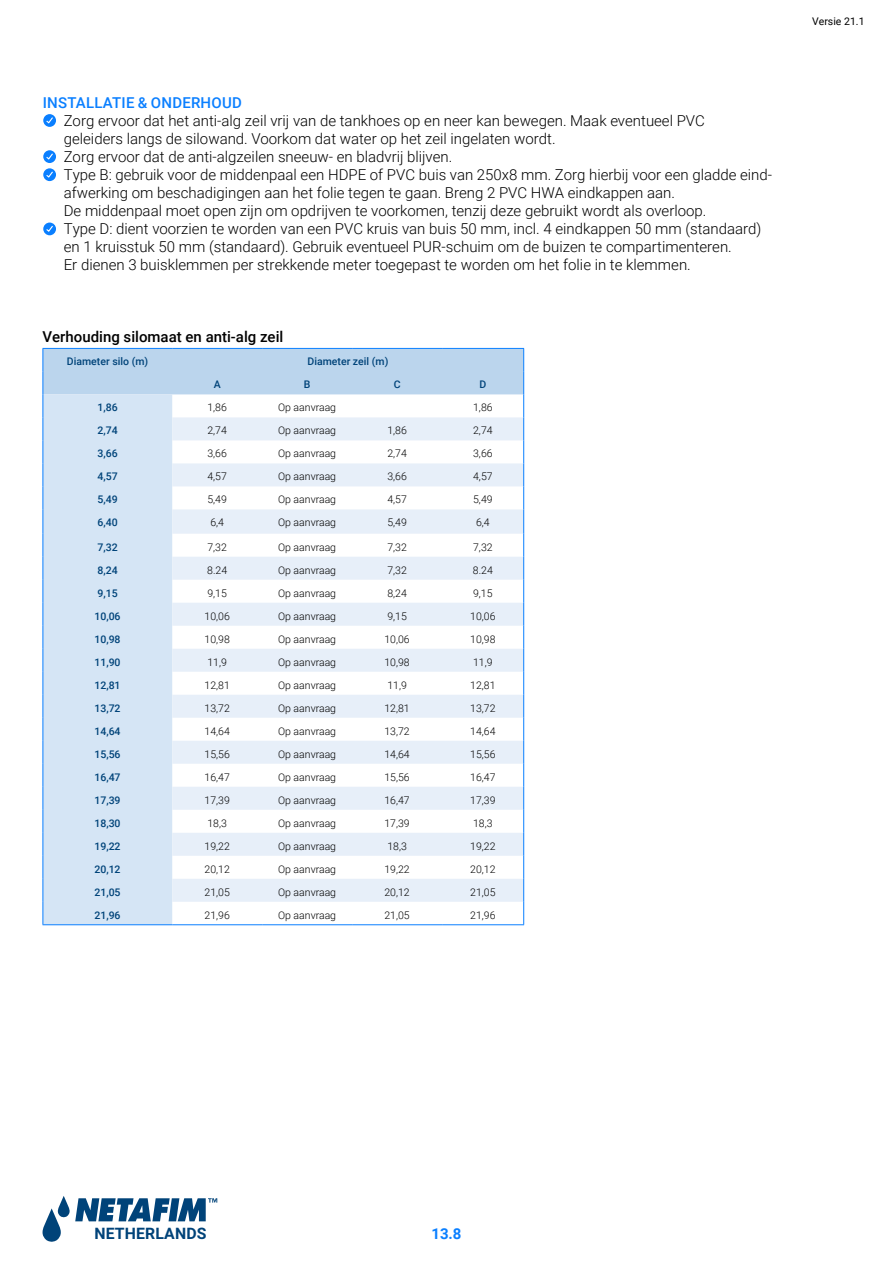
<style>
.page{position:relative;width:893px;height:1263px;background:#fff}
.page>*{position:absolute;margin:0;border:0;box-sizing:border-box;transform-origin:0 0}
.t1{font:700 15.9px "Roboto";letter-spacing:.01em;color:#004379}
.t2{font:300 15px/18px "Roboto";color:#000}
.t3{font:500 15px "Roboto";color:#000}
.t4{font:500 15px "Roboto";letter-spacing:.015em;color:#0a7fff}
.t5{font:700 15px "Roboto";color:#0a7fff}
.t6{font:300 10.5px "Roboto";color:#000}
.t7{font:500 10.5px "Roboto";color:#004379}
.t8{font:10.5px "Roboto";color:#000}
</style>
<div class="page">
<svg style="left:43px;top:1196px;width:174px;height:46px"></svg>
<hr style="left:43px;top:924px;width:129px;height:1px;background:#0a7fff">
<hr style="left:172px;top:924px;width:90px;height:1px;background:#0a7fff">
<hr style="left:262px;top:924px;width:90px;height:1px;background:#0a7fff">
<hr style="left:352px;top:924px;width:90px;height:1px;background:#0a7fff">
<svg style="left:43px;top:348px;width:481px;height:576px"></svg>
<hr style="left:442px;top:924px;width:82px;height:1px;background:#0a7fff">
<svg style="left:43px;top:114px;width:13px;height:13px"></svg>
<svg style="left:45px;top:116px;width:9px;height:8px"></svg>
<svg style="left:43px;top:168px;width:13px;height:13px"></svg>
<svg style="left:45px;top:170px;width:9px;height:9px"></svg>
<svg style="left:43px;top:150px;width:13px;height:13px"></svg>
<svg style="left:45px;top:152px;width:9px;height:8px"></svg>
<svg style="left:43px;top:223px;width:13px;height:12px"></svg>
<svg style="left:45px;top:224px;width:9px;height:9px"></svg>
<div style="left:89px;top:1241px;width:160px;height:22px;background:#fff"></div>
<p class="t4" style="left:43px;top:92px;width:201px">INSTALLATIE &amp; ONDERHOUD</p>
<p class="t2" style="left:64px;top:111px;width:710px">Zorg ervoor dat het anti-alg zeil vrij van de tankhoes op en neer kan bewegen. Maak eventueel PVC<br>geleiders langs de silowand. Voorkom dat water op het zeil ingelaten wordt.<br>Zorg ervoor dat de anti-algzeilen sneeuw- en bladvrij blijven.<br>Type B: gebruik voor de middenpaal een HDPE of PVC buis van 250x8 mm. Zorg hierbij voor een gladde eind&shy;afwerking om beschadigingen aan het folie tegen te gaan. Breng 2 PVC HWA eindkappen aan.<br>De middenpaal moet open zijn om opdrijven te voorkomen, tenzij deze gebruikt wordt als overloop.<br>Type D: dient voorzien te worden van een PVC kruis van buis 50 mm, incl. 4 eindkappen 50 mm (standaard) en 1 kruisstuk 50 mm (standaard). Gebruik eventueel PUR-schuim om de buizen te compartimenteren.<br>Er dienen 3 buisklemmen per strekkende meter toegepast te worden om het folie in te klemmen.</p>
<p class="t3" style="left:43px;top:326px;width:242px">Verhouding silomaat en anti-alg zeil</p>
<p class="t7" style="left:67px;top:354px;width:83px">Diameter silo (m)</p>
<p class="t7" style="left:308px;top:354px;width:82px">Diameter zeil (m)</p>
<p class="t7" style="left:214px;top:377px;width:8px">A</p>
<p class="t7" style="left:304px;top:377px;width:8px">B</p>
<p class="t7" style="left:394px;top:377px;width:8px">C</p>
<p class="t7" style="left:479px;top:377px;width:8px">D</p>
<p class="t7" style="left:97px;top:400px;width:22px">1,86</p>
<p class="t6" style="left:207px;top:400px;width:21px">1,86</p>
<p class="t6" style="left:278px;top:400px;width:59px">Op aanvraag</p>
<p class="t6" style="left:473px;top:400px;width:21px">1,86</p>
<p class="t7" style="left:97px;top:423px;width:22px">2,74</p>
<p class="t6" style="left:207px;top:423px;width:21px">2,74</p>
<p class="t6" style="left:278px;top:423px;width:59px">Op aanvraag</p>
<p class="t6" style="left:387px;top:423px;width:21px">1,86</p>
<p class="t6" style="left:473px;top:423px;width:21px">2,74</p>
<p class="t7" style="left:97px;top:446px;width:22px">3,66</p>
<p class="t6" style="left:207px;top:446px;width:21px">3,66</p>
<p class="t6" style="left:278px;top:446px;width:59px">Op aanvraag</p>
<p class="t6" style="left:387px;top:446px;width:21px">2,74</p>
<p class="t6" style="left:473px;top:446px;width:21px">3,66</p>
<p class="t7" style="left:97px;top:469px;width:22px">4,57</p>
<p class="t6" style="left:207px;top:469px;width:21px">4,57</p>
<p class="t6" style="left:278px;top:469px;width:59px">Op aanvraag</p>
<p class="t6" style="left:387px;top:469px;width:21px">3,66</p>
<p class="t6" style="left:473px;top:469px;width:21px">4,57</p>
<p class="t7" style="left:97px;top:492px;width:22px">5,49</p>
<p class="t6" style="left:207px;top:492px;width:21px">5,49</p>
<p class="t6" style="left:278px;top:492px;width:59px">Op aanvraag</p>
<p class="t6" style="left:387px;top:492px;width:21px">4,57</p>
<p class="t6" style="left:473px;top:492px;width:21px">5,49</p>
<p class="t7" style="left:97px;top:515px;width:22px">6,40</p>
<p class="t6" style="left:210px;top:515px;width:15px">6,4</p>
<p class="t6" style="left:278px;top:515px;width:59px">Op aanvraag</p>
<p class="t6" style="left:387px;top:515px;width:21px">5,49</p>
<p class="t6" style="left:476px;top:515px;width:15px">6,4</p>
<p class="t7" style="left:97px;top:540px;width:22px">7,32</p>
<p class="t6" style="left:207px;top:540px;width:21px">7,32</p>
<p class="t6" style="left:278px;top:540px;width:59px">Op aanvraag</p>
<p class="t6" style="left:387px;top:540px;width:21px">7,32</p>
<p class="t6" style="left:473px;top:540px;width:21px">7,32</p>
<p class="t7" style="left:97px;top:563px;width:22px">8,24</p>
<p class="t6" style="left:207px;top:563px;width:21px">8.24</p>
<p class="t6" style="left:278px;top:563px;width:59px">Op aanvraag</p>
<p class="t6" style="left:387px;top:563px;width:21px">7,32</p>
<p class="t6" style="left:473px;top:563px;width:21px">8.24</p>
<p class="t7" style="left:97px;top:586px;width:22px">9,15</p>
<p class="t6" style="left:207px;top:586px;width:21px">9,15</p>
<p class="t6" style="left:278px;top:586px;width:59px">Op aanvraag</p>
<p class="t6" style="left:387px;top:586px;width:21px">8,24</p>
<p class="t6" style="left:473px;top:586px;width:21px">9,15</p>
<p class="t7" style="left:94px;top:609px;width:28px">10,06</p>
<p class="t6" style="left:205px;top:609px;width:27px">10,06</p>
<p class="t6" style="left:278px;top:609px;width:59px">Op aanvraag</p>
<p class="t6" style="left:387px;top:609px;width:21px">9,15</p>
<p class="t6" style="left:470px;top:609px;width:27px">10,06</p>
<p class="t7" style="left:94px;top:632px;width:28px">10,98</p>
<p class="t6" style="left:205px;top:632px;width:27px">10,98</p>
<p class="t6" style="left:278px;top:632px;width:59px">Op aanvraag</p>
<p class="t6" style="left:384px;top:632px;width:27px">10,06</p>
<p class="t6" style="left:470px;top:632px;width:27px">10,98</p>
<p class="t7" style="left:94px;top:655px;width:28px">11,90</p>
<p class="t6" style="left:207px;top:655px;width:21px">11,9</p>
<p class="t6" style="left:278px;top:655px;width:59px">Op aanvraag</p>
<p class="t6" style="left:384px;top:655px;width:27px">10,98</p>
<p class="t6" style="left:473px;top:655px;width:21px">11,9</p>
<p class="t7" style="left:94px;top:678px;width:28px">12,81</p>
<p class="t6" style="left:205px;top:678px;width:27px">12,81</p>
<p class="t6" style="left:278px;top:678px;width:59px">Op aanvraag</p>
<p class="t6" style="left:387px;top:678px;width:21px">11,9</p>
<p class="t6" style="left:470px;top:678px;width:27px">12,81</p>
<p class="t7" style="left:94px;top:701px;width:28px">13,72</p>
<p class="t6" style="left:205px;top:701px;width:27px">13,72</p>
<p class="t6" style="left:278px;top:701px;width:59px">Op aanvraag</p>
<p class="t6" style="left:384px;top:701px;width:27px">12,81</p>
<p class="t6" style="left:470px;top:701px;width:27px">13,72</p>
<p class="t7" style="left:94px;top:724px;width:28px">14,64</p>
<p class="t6" style="left:205px;top:724px;width:27px">14,64</p>
<p class="t6" style="left:278px;top:724px;width:59px">Op aanvraag</p>
<p class="t6" style="left:384px;top:724px;width:27px">13,72</p>
<p class="t6" style="left:470px;top:724px;width:27px">14,64</p>
<p class="t7" style="left:94px;top:747px;width:28px">15,56</p>
<p class="t6" style="left:205px;top:747px;width:27px">15,56</p>
<p class="t6" style="left:278px;top:747px;width:59px">Op aanvraag</p>
<p class="t6" style="left:384px;top:747px;width:27px">14,64</p>
<p class="t6" style="left:470px;top:747px;width:27px">15,56</p>
<p class="t7" style="left:94px;top:770px;width:28px">16,47</p>
<p class="t6" style="left:205px;top:770px;width:27px">16,47</p>
<p class="t6" style="left:278px;top:770px;width:59px">Op aanvraag</p>
<p class="t6" style="left:384px;top:770px;width:27px">15,56</p>
<p class="t6" style="left:470px;top:770px;width:27px">16,47</p>
<p class="t7" style="left:94px;top:793px;width:28px">17,39</p>
<p class="t6" style="left:205px;top:793px;width:27px">17,39</p>
<p class="t6" style="left:278px;top:793px;width:59px">Op aanvraag</p>
<p class="t6" style="left:384px;top:793px;width:27px">16,47</p>
<p class="t6" style="left:470px;top:793px;width:27px">17,39</p>
<p class="t7" style="left:94px;top:816px;width:28px">18,30</p>
<p class="t6" style="left:207px;top:816px;width:21px">18,3</p>
<p class="t6" style="left:278px;top:816px;width:59px">Op aanvraag</p>
<p class="t6" style="left:384px;top:816px;width:27px">17,39</p>
<p class="t6" style="left:473px;top:816px;width:21px">18,3</p>
<p class="t7" style="left:94px;top:839px;width:28px">19,22</p>
<p class="t6" style="left:205px;top:839px;width:27px">19,22</p>
<p class="t6" style="left:278px;top:839px;width:59px">Op aanvraag</p>
<p class="t6" style="left:387px;top:839px;width:21px">18,3</p>
<p class="t6" style="left:470px;top:839px;width:27px">19,22</p>
<p class="t7" style="left:94px;top:862px;width:28px">20,12</p>
<p class="t6" style="left:205px;top:862px;width:27px">20,12</p>
<p class="t6" style="left:278px;top:862px;width:59px">Op aanvraag</p>
<p class="t6" style="left:384px;top:862px;width:27px">19,22</p>
<p class="t6" style="left:470px;top:862px;width:27px">20,12</p>
<p class="t7" style="left:94px;top:885px;width:28px">21,05</p>
<p class="t6" style="left:205px;top:885px;width:27px">21,05</p>
<p class="t6" style="left:278px;top:885px;width:59px">Op aanvraag</p>
<p class="t6" style="left:384px;top:885px;width:27px">20,12</p>
<p class="t6" style="left:470px;top:885px;width:27px">21,05</p>
<p class="t7" style="left:94px;top:908px;width:28px">21,96</p>
<p class="t6" style="left:205px;top:908px;width:27px">21,96</p>
<p class="t6" style="left:278px;top:908px;width:59px">Op aanvraag</p>
<p class="t6" style="left:384px;top:908px;width:27px">21,05</p>
<p class="t6" style="left:470px;top:908px;width:27px">21,96</p>
<p class="t8" style="left:812px;top:14px;width:54px">Versie 21.1</p>
<p class="t1" style="left:94px;top:1223px;width:114px">NETHERLANDS</p>
<p class="t5" style="left:431px;top:1223px;width:32px">13.8</p>
</div>
